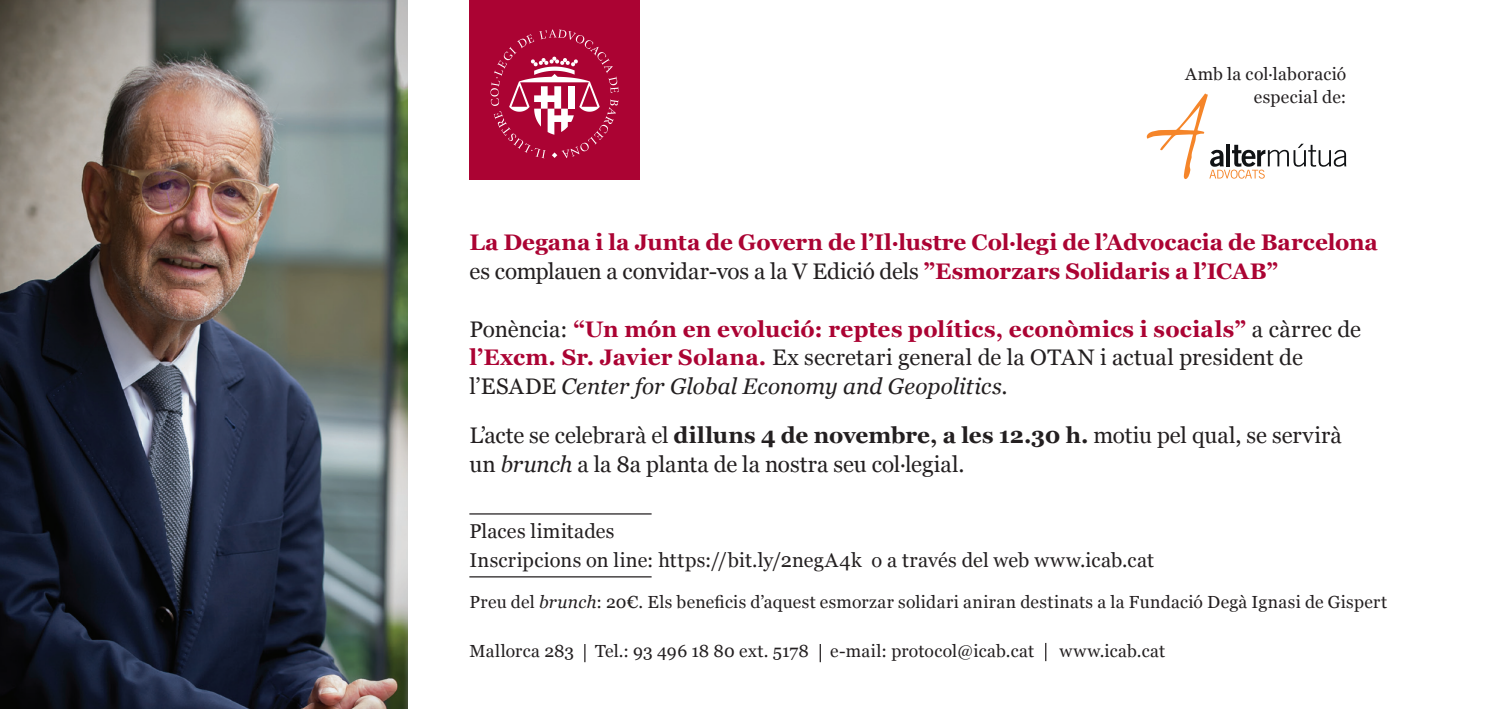
<style>
.page{position:relative;width:1489px;height:709px;background:#fff}
.page>*{position:absolute;margin:0;border:0;box-sizing:border-box;transform-origin:0 0}
.t1{font:700 22.5px/28.8px "Georgia";color:#ab0333}
.t2{font:22.5px/28.8px "Georgia";color:#231f20}
.t3{font:20px/28.8px "Georgia";letter-spacing:.015em;color:#231f20}
.t4{font:17.5px/22.5px "Georgia";letter-spacing:.02em;color:#231f20;text-align:right}
.s1{font-weight:400;color:#231f20}
.s2{font-weight:400;font-style:italic;color:#231f20}
.s3{font-weight:700}
.s4{font-style:italic}
</style>
<div class="page">
<img style="left:0;top:0;width:407px;height:709px">
<div style="left:469px;top:0;width:170px;height:179px;background:#ab0333"></div>
<svg style="left:490px;top:29px;width:128px;height:129px"></svg>
<hr style="left:469px;top:513px;width:182px;height:1px;background:#231f20">
<hr style="left:469px;top:576px;width:182px;height:1px;background:#231f20">
<svg style="left:584px;top:644px;width:1px;height:18px"></svg>
<svg style="left:819px;top:644px;width:1px;height:18px"></svg>
<svg style="left:1045px;top:643px;width:1px;height:18px"></svg>
<svg style="left:1146px;top:94px;width:200px;height:85px"></svg>
<p class="t4" style="left:1184px;top:62px;width:163px">Amb la col·laboració especial de:</p>
<p class="t1" style="left:469px;top:227px;width:910px">La Degana i la Junta de Govern de l’Il·lustre Col·legi de l’Advocacia de Barcelona <span class="s1">es complauen a convidar-vos a la V Edició dels</span> ”Esmorzars Solidaris a l’ICAB”</p>
<p class="t1" style="left:469px;top:313px;width:893px"><span class="s1">Ponència:</span> “Un món en evolució: reptes polítics, econòmics i socials” <span class="s1">a càrrec de </span>l’Excm. Sr. Javier Solana. <span class="s1">Ex secretari general de la OTAN i actual president de l’ESADE</span> <span class="s2">Center for Global Economy and Geopolitics</span><span class="s1">.</span></p>
<p class="t2" style="left:469px;top:420px;width:873px">L’acte se celebrarà el <span class="s3">dilluns 4 de novembre, a les 12.30 h.</span> motiu pel qual, se servirà un <span class="s4">brunch</span> a la 8a planta de la nostra seu col·legial.</p>
<p class="t3" style="left:469px;top:516px;width:686px">Places limitades<br>Inscripcions on line: https://bit.ly/2negA4k o a través del web www.icab.cat</p>
<p class="t4" style="left:469px;top:590px;width:919px">Preu del <span class="s4">brunch</span>: 20€. Els beneficis d’aquest esmorzar solidari aniran destinats a la Fundació Degà Ignasi de Gispert</p>
<p class="t4" style="left:469px;top:639px;width:566px">Mallorca 283 Tel.: 93 496 18 80 ext. 5178 e-mail: protocol@icab.cat</p>
<p class="t4" style="left:1059px;top:639px;width:107px">www.icab.cat</p>
</div>
